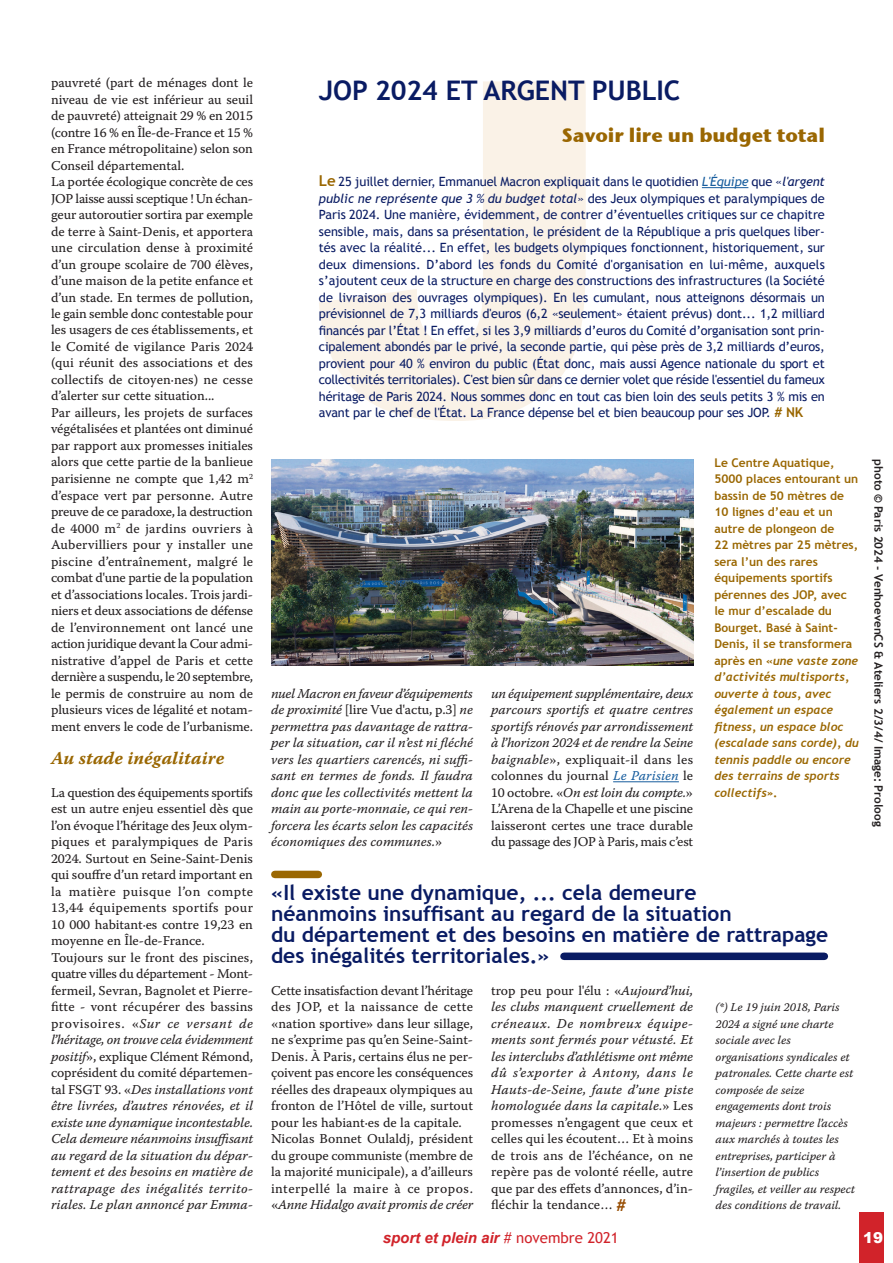
<style>
.page{position:relative;width:893px;height:1263px;background:#fff}
.page>*{position:absolute;margin:0;border:0;box-sizing:border-box;transform-origin:0 0}
.t1{font:700 27px "Trebuchet MS";letter-spacing:-.005em;color:#091b63}
.t2{font:700 21px/21px "Trebuchet MS";color:#091b63}
.t3{font:700 19.5px "Stone Sans ITC";letter-spacing:-.005em;color:#9a6702}
.t4{font:18px "Warnock Pro Bold It Capt";color:#9a6702}
.t5{font:italic 700 15px "Arial";color:#d1232a}
.t6{font:900 15px "Arial";color:#fff}
.t7{font:13.5px/16.5px "Warnock Pro Capt";letter-spacing:-.005em;color:#231f20}
.t8{font:13.5px/16.5px "Warnock Pro It Capt";letter-spacing:-.005em;color:#231f20;text-align:justify}
.t9{font:13.5px/16.5px "Warnock Pro It Capt";letter-spacing:-.025em;color:#231f20}
.t10{font:12.75px/16.5px "Trebuchet MS";letter-spacing:-.015em;color:#091b63;text-align:justify}
.t11{font:12px/16.5px "Warnock Pro It Capt";letter-spacing:-.01em;color:#231f20}
.t12{font:700 12px/16.5px "Trebuchet MS";color:#9a6702}
.t13{font:italic 700 12px/16.5px "Trebuchet";color:#9a6702}
.t14{font:700 11.7px "Trebuchet MS";color:#231f20}
.s1{font-family:"Warnock Pro Capt"}
.s2{font-family:"Warnock Pro It Capt"}
.s3{font-weight:700;font-size:15px;color:#9a6702}
.s4{font-style:italic;color:#175d9e}
.s5{font-style:italic}
.s6{font-weight:700;font-size:13.5px;color:#9a6702}
.s7{font-family:"Warnock Pro It Capt";color:#175d9e}
.s8{font-family:"Trebuchet MS";font-style:normal}
.s9{font-family:"Trebuchet MS";font-weight:700;font-size:16.5px;color:#984f05}
.s10{font-family:"Trebuchet MS";font-weight:400;font-style:normal}
</style>
<div class="page">
<div style="left:859px;top:1212px;width:24px;height:51px;background:#d1232a"></div>
<img style="left:271px;top:459px;width:422px;height:206px">
<svg style="left:319px;top:81px;width:267px;height:340px;fill:#faf2e7"></svg>
<hr style="left:613px;top:781px;width:66px;height:1px;background:#175d9e">
<hr style="left:702px;top:187px;width:46px;height:1px;background:#175d9e">
<div style="left:275px;top:871px;width:43px;height:7px;background:#9a6702"></div>
<div style="left:564px;top:952px;width:260px;height:8px;background:#091b63"></div>
<p class="t7" style="left:51px;top:74px;width:204px">pauvreté (part de ménages dont le niveau de vie est inférieur au seuil de pauvreté) atteignait 29 % en 2015 (contre 16 % en Île-de-France et 15 % en France métropolitaine) selon son Conseil départemental.<br>La portée écologique concrète de ces JOP laisse aussi sceptique ! Un échan&shy;geur autoroutier sortira par exemple de terre à Saint-Denis, et apportera une circulation dense à proximité d’un groupe scolaire de 700 élèves, d’une maison de la petite enfance et d’un stade. En termes de pollution, le gain semble donc contestable pour les usagers de ces établissements, et le Comité de vigilance Paris 2024 (qui réunit des associations et des collectifs de citoyen·nes) ne cesse d’alerter sur cette situation...<br>Par ailleurs, les projets de surfaces végétalisées et plantées ont diminué par rapport aux promesses initiales alors que cette partie de la banlieue parisienne ne compte que 1,42 m<sup>2 </sup>d’espace vert par personne. Autre preuve de ce paradoxe, la destruction de 4000 m<sup>2</sup> de jardins ouvriers à Aubervilliers pour y installer une piscine d’entraînement, malgré le combat d'une partie de la population et d’associations locales. Trois jardi&shy;niers et deux associations de défense de l’environnement ont lancé une action juridique devant la Cour admi&shy;nistrative d’appel de Paris et cette dernière a suspendu, le 20 septembre, le permis de construire au nom de plusieurs vices de légalité et notam&shy;ment envers le code de l’urbanisme.</p>
<h3 class="t4" style="left:51px;top:747px;width:175px">Au stade inégalitaire</h3>
<p class="t7" style="left:51px;top:784px;width:204px">La question des équipements sportifs est un autre enjeu essentiel dès que l’on évoque l’héritage des Jeux olym&shy;piques et paralympiques de Paris 2024. Surtout en Seine-Saint-Denis qui souffre d’un retard important en la matière puisque l’on compte 13,44 équipements sportifs pour 10 000 habitant·es contre 19,23 en moyenne en Île-de-France.<br>Toujours sur le front des piscines, quatre villes du département - Mont&shy;fermeil, Sevran, Bagnolet et Pierre&shy;fitte - vont récupérer des bassins</p>
<p class="t9" style="left:51px;top:1015px;width:203px"><span class="s1">provisoires. «</span>Sur ce versant de l’héritage, on trouve cela évidemment</p>
<p class="t7" style="left:51px;top:1048px;width:204px"><span class="s2">positif</span>», explique Clément Rémond, coprésident du comité départemen-</p>
<p class="t8" style="left:51px;top:1081px;width:204px"><span class="s1">tal FSGT 93. «</span>Des installations vont être livrées, d’autres rénovées, et il existe une dynamique incontestable.<br>Cela demeure néanmoins insuffisant au regard de la situation du dépar&shy;tement et des besoins en matière de rattrapage des inégalités territo&shy;riales. Le plan annoncé par Emma-</p>
<h1 class="t1" style="left:319px;top:74px;width:363px">JOP 2024 ET ARGENT PUBLIC</h1>
<h3 class="t3" style="left:562px;top:118px;width:265px">Savoir lire un budget total</h3>
<p class="t10" style="left:319px;top:173px;width:508px"><span class="s3">Le</span> 25 juillet dernier, Emmanuel Macron expliquait dans le quotidien <span class="s4">L'Équipe</span> que «<span class="s5">l'argent public ne représente que 3 % du budget total</span>» des Jeux olympiques et paralympiques de Paris 2024. Une manière, évidemment, de contrer d’éventuelles critiques sur ce chapitre sensible, mais, dans sa présentation, le président de la République a pris quelques liber&shy;tés avec la réalité... En effet, les budgets olympiques fonctionnent, historiquement, sur deux dimensions. D’abord les fonds du Comité d'organisation en lui-même, auxquels s’ajoutent ceux de la structure en charge des constructions des infrastructures (la Société de livraison des ouvrages olympiques). En les cumulant, nous atteignons désormais un prévisionnel de 7,3 milliards d'euros (6,2 «seulement» étaient prévus) dont... 1,2 milliard financés par l’État ! En effet, si les 3,9 milliards d’euros du Comité d’organisation sont prin&shy;cipalement abondés par le privé, la seconde partie, qui pèse près de 3,2 milliards d’euros, provient pour 40 % environ du public (État donc, mais aussi Agence nationale du sport et collectivités territoriales). C'est bien sûr dans ce dernier volet que réside l'essentiel du fameux héritage de Paris 2024. Nous sommes donc en tout cas bien loin des seuls petits 3 % mis en avant par le chef de l'État. La France dépense bel et bien beaucoup pour ses JOP. <span class="s6"># NK</span></p>
<p class="t9" style="left:271px;top:685px;width:203px">nuel Macron en faveur d’équipements</p>
<p class="t7" style="left:271px;top:701px;width:203px"><span class="s2">de proximité</span> [lire Vue d'actu, p.3] <span class="s2">ne</span></p>
<p class="t8" style="left:271px;top:718px;width:204px">permettra pas davantage de rattra&shy;per la situation, car il n’est ni fléché vers les quartiers carencés, ni suffi&shy;sant en termes de fonds. Il faudra donc que les collectivités mettent la main au porte-monnaie, ce qui ren&shy;forcera les écarts selon les capacités économiques des communes.<span class="s1">»</span></p>
<p class="t8" style="left:491px;top:685px;width:204px">un équipement supplémentaire, deux parcours sportifs et quatre centres sportifs rénovés par arrondissement à l’horizon 2024 et de rendre la Seine</p>
<p class="t7" style="left:491px;top:751px;width:204px"><span class="s2">baignable</span>», expliquait-il dans les colonnes du journal <span class="s7">Le Parisien</span> le</p>
<p class="t8" style="left:491px;top:784px;width:204px"><span class="s1">10 octobre. «</span>On est loin du compte.<span class="s1">»</span></p>
<p class="t7" style="left:491px;top:800px;width:204px;text-align:justify">L’Arena de la Chapelle et une piscine laisseront certes une trace durable du passage des JOP à Paris, mais c’est</p>
<p class="t12" style="left:714px;top:454px;width:145px">Le Centre Aquatique,<br>5000 places entourant un bassin de 50 mètres de<br>10 lignes d’eau et un autre de plongeon de<br>22 mètres par 25 mètres, sera l’un des rares équipements sportifs pérennes des JOP, avec le mur d’escalade du<br>Bourget. Basé à Saint-<br>Denis, il se transformera</p>
<p class="t13" style="left:714px;top:652px;width:146px"><span class="s8">après en «</span>une vaste zone d’activités multisports, ouverte à tous, avec également un espace fitness, un espace bloc (escalade sans corde), du tennis paddle ou encore des terrains de sports collectifs»<span class="s8">.</span></p>
<p class="t14" style="left:886px;top:459px;width:369px;rotate:90deg">photo © Paris 2024 - VenhoevenCS &amp; Ateliers 2/3/4/ Image: Proloog</p>
<h2 class="t2" style="left:271px;top:882px;width:559px">«Il existe une dynamique, ... cela demeure<br>néanmoins insuffisant au regard de la situation<br>du département et des besoins en matière de rattrapage des inégalités territoriales.»</h2>
<p class="t7" style="left:271px;top:981px;width:204px">Cette insatisfaction devant l’héritage des JOP, et la naissance de cette «nation sportive» dans leur sillage, ne s’exprime pas qu’en Seine-Saint-Denis. À Paris, certains élus ne per&shy;çoivent pas encore les conséquences réelles des drapeaux olympiques au fronton de l’Hôtel de ville, surtout pour les habiant·es de la capitale.<br>Nicolas Bonnet Oulaldj, président du groupe communiste (membre de la majorité municipale), a d’ailleurs interpellé la maire à ce propos.</p>
<p class="t8" style="left:271px;top:1196px;width:204px"><span class="s1">«</span>Anne Hidalgo avait promis de créer</p>
<p class="t7" style="left:491px;top:982px;width:204px">trop peu pour l'élu : «<span class="s2">Aujourd’hui,</span></p>
<p class="t8" style="left:491px;top:998px;width:204px">les clubs manquent cruellement de créneaux. De nombreux équipe&shy;ments sont fermés pour vétusté. Et les interclubs d’athlétisme ont même dû s’exporter à Antony, dans le Hauts-de-Seine, faute d’une piste homologuée dans la capitale.<span class="s1">» Les</span></p>
<p class="t7" style="left:491px;top:1114px;width:204px;text-align:justify">promesses n’engagent que ceux et celles qui les écoutent… Et à moins de trois ans de l’échéance, on ne repère pas de volonté réelle, autre que par des effets d’annonces, d’in&shy;fléchir la tendance… <span class="s9">#</span></p>
<p class="t11" style="left:716px;top:999px;width:141px">(*) Le 19 juin 2018, Paris<br>2024 a signé une charte sociale avec les organisations syndicales et patronales. Cette charte est composée de seize engagements dont trois majeurs : permettre l’accès aux marchés à toutes les entreprises, participer à l’insertion de publics fragiles, et veiller au respect des conditions de travail.</p>
<p class="t5" style="left:383px;top:1228px;width:238px">sport et plein air <span class="s10"># novembre 2021</span></p>
<p class="t6" style="left:863px;top:1227px;width:22px">19</p>
</div>
